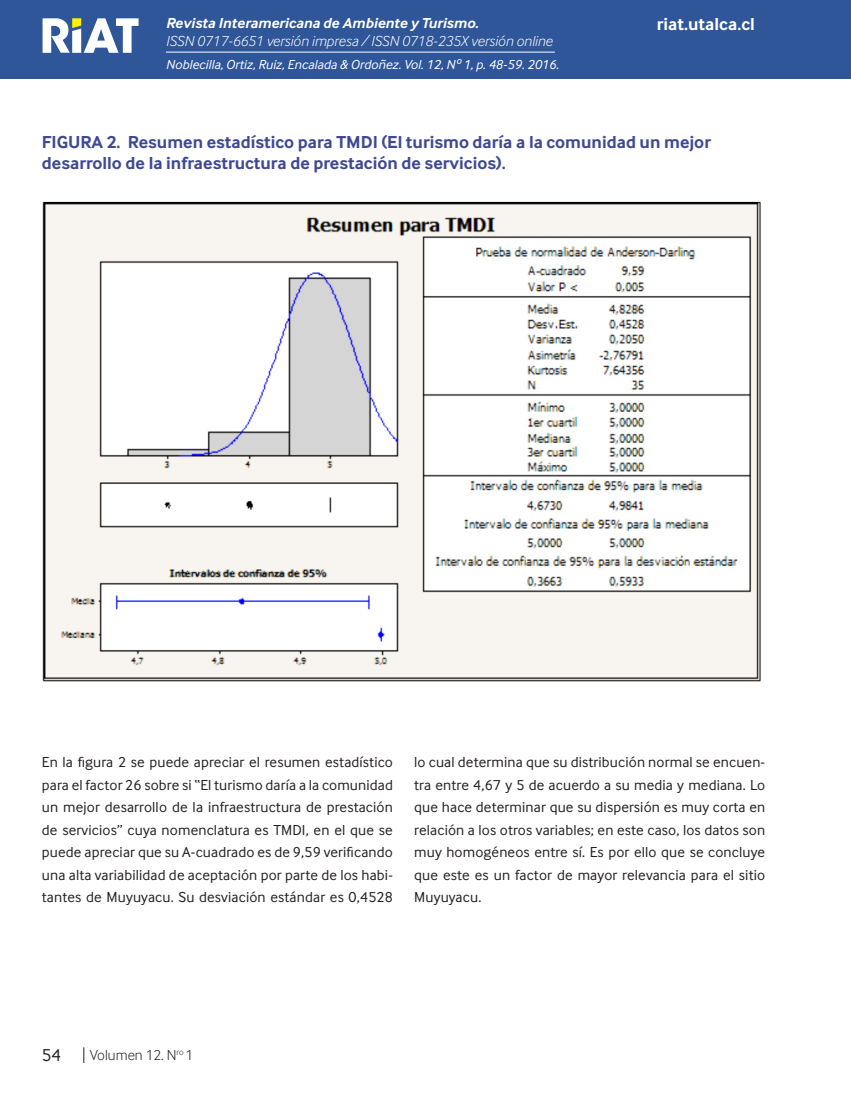
<style>
.page{position:relative;width:851px;height:1106px;background:#fff}
.page>*{position:absolute;margin:0;border:0;box-sizing:border-box;transform-origin:0 0}
.Tabla_titulo{font:700 18px/21px "Inter Face";color:#3f4993}
.t1{font:700 18px "Inter Face";color:#fff}
.t2{font:18px "Inter Face";color:#231f20}
.Cuerpo_de_Texto{font:15px/22.5px "Inter Face";letter-spacing:.01em;color:#231f20;text-align:justify}
.t3{font:italic 300 15px "Inter Face";color:#fff}
.t4{font:italic 700 15px "Inter Face";color:#fff}
.t5{font:300 15px "Inter Face";color:#231f20}
.Cuño_de_pagina{font:italic 13.5px "Inter Face";color:#fff}
</style>
<div class="page">
<div style="left:0;top:0;width:850px;height:79px;background:#2f5699"></div>
<hr style="left:850px;top:0;width:1px;height:79px;background:#2f5699">
<hr style="left:166px;top:52px;width:388px;height:1px;background:#fff">
<svg style="left:43px;top:18px;width:95px;height:35px"></svg>
<svg style="left:83px;top:1047px;width:1px;height:16px"></svg>
<img style="left:42px;top:201px;width:719px;height:481px">
<p class="t4" style="left:166px;top:15px;width:314px">Revista Interamericana de Ambiente y Turismo.</p>
<p class="t3" style="left:166px;top:33px;width:388px">ISSN 0717-6651 versión impresa / ISSN 0718-235X versión online</p>
<p class="Cuño_de_pagina" style="left:166px;top:56px;width:394px">Noblecilla, Ortiz, Ruiz, Encalada &amp; Ordoñez. Vol. 12, Nº 1, p. 48-59. 2016.</p>
<p class="t1" style="left:656px;top:14px;width:99px">riat.utalca.cl</p>
<p class="Tabla_titulo" style="left:42px;top:132px;width:670px">FIGURA 2. Resumen estadístico para TMDI (El turismo daría a la comunidad un mejor desarrollo de la infraestructura de prestación de servicios).</p>
<p class="Cuerpo_de_Texto" style="left:42px;top:751px;width:352px">En la figura 2 se puede apreciar el resumen estadístico para el factor 26 sobre si “El turismo daría a la comunidad un mejor desarrollo de la infraestructura de prestación de servicios” cuya nomenclatura es TMDI, en el que se puede apreciar que su A-cuadrado es de 9,59 verificando una alta variabilidad de aceptación por parte de los habi&shy;tantes de Muyuyacu. Su desviación estándar es 0,4528</p>
<p class="Cuerpo_de_Texto" style="left:414px;top:751px;width:352px">lo cual determina que su distribución normal se encuen&shy;tra entre 4,67 y 5 de acuerdo a su media y mediana. Lo que hace determinar que su dispersión es muy corta en relación a los otros variables; en este caso, los datos son muy homogéneos entre sí. Es por ello que se concluye que este es un factor de mayor relevancia para el sitio Muyuyacu.</p>
<p class="t2" style="left:42px;top:1045px;width:21px">54</p>
<p class="t5" style="left:90px;top:1046px;width:105px">Volumen 12. N<sup>ro</sup> 1</p>
</div>
